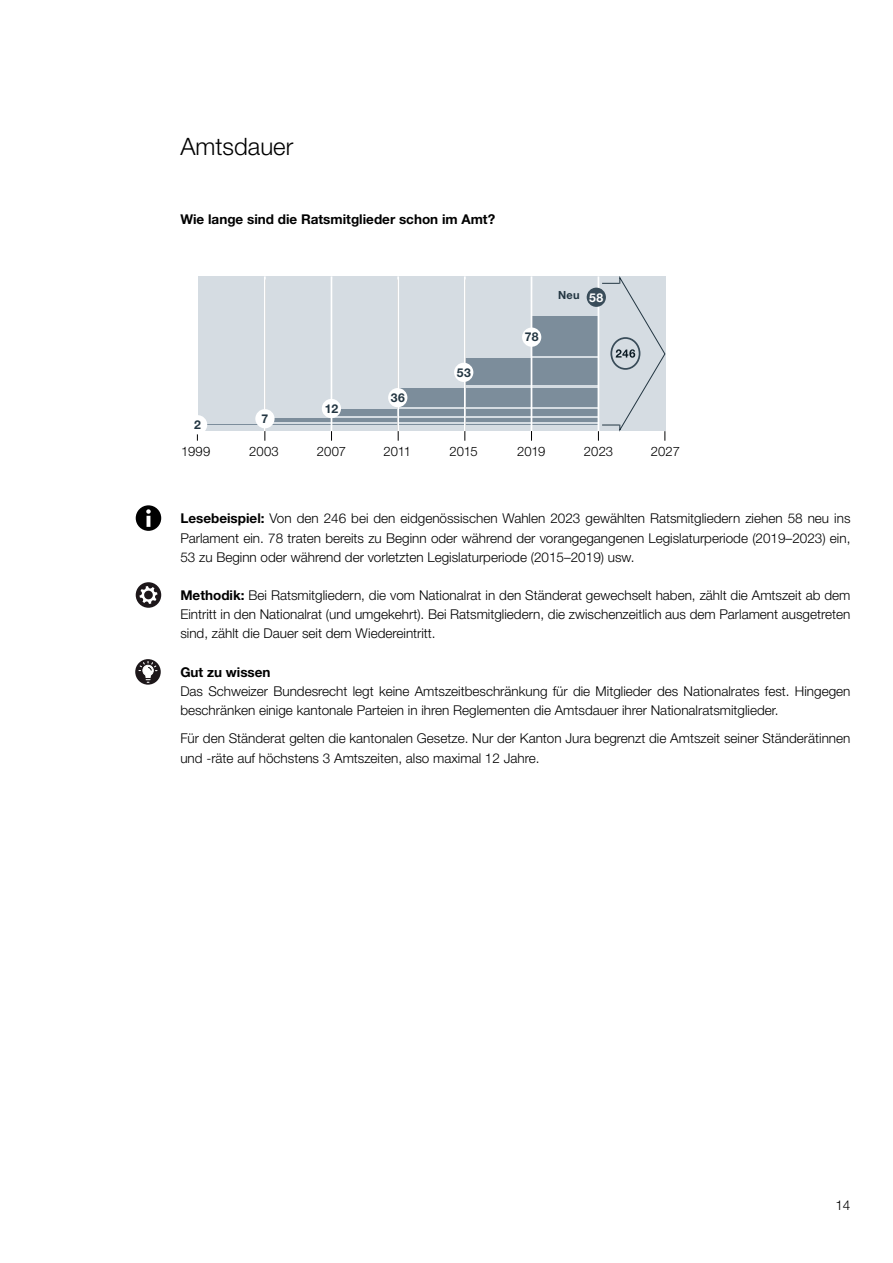
<style>
.page{position:relative;width:893px;height:1263px;background:#fff}
.page>*{position:absolute;margin:0;border:0;box-sizing:border-box;transform-origin:0 0}
.t1{font:300 24px "Helvetica Neue LT Std";color:#000}
.t2{font:300 13.5px/19.2px "Helvetica Neue LT Std";color:#000;text-align:justify}
.t3{font:700 13.5px "Helvetica Neue LT Std";color:#000}
.t4{font:300 13.05px "Helvetica Neue LT Std";letter-spacing:.005em;color:#000}
.t5{font:700 12.15px "Helvetica Neue LT Std";letter-spacing:.03em;color:#233642}
.t6{font:700 11.25px "Helvetica Neue LT Std";color:#233642}
.s1{font-size:12.15px;color:#fff}
.s2{font-weight:700}
</style>
<div class="page">
<svg style="left:136px;top:505px;width:25px;height:26px"></svg>
<svg style="left:135px;top:659px;width:26px;height:26px"></svg>
<svg style="left:138px;top:660px;width:20px;height:23px"></svg>
<svg style="left:136px;top:582px;width:25px;height:26px"></svg>
<svg style="left:140px;top:586px;width:17px;height:18px"></svg>
<div style="left:198px;top:276px;width:467px;height:155px;background:#d5dce2"></div>
<hr style="left:198px;top:424px;width:400px;height:1px;background:#7c8d9b">
<hr style="left:265px;top:418px;width:333px;height:4px;background:#7c8d9b">
<div style="left:465px;top:358px;width:133px;height:27px;background:#7c8d9b"></div>
<div style="left:532px;top:316px;width:66px;height:39px;background:#7c8d9b"></div>
<div style="left:331px;top:409px;width:267px;height:6px;background:#7c8d9b"></div>
<div style="left:398px;top:388px;width:200px;height:18px;background:#7c8d9b"></div>
<hr style="left:264px;top:276px;width:2px;height:155px;background:#fff">
<hr style="left:331px;top:276px;width:1px;height:155px;background:#fff">
<hr style="left:397px;top:276px;width:2px;height:155px;background:#fff">
<hr style="left:464px;top:276px;width:2px;height:155px;background:#fff">
<hr style="left:531px;top:276px;width:1px;height:155px;background:#fff">
<div style="left:522px;top:327px;width:19px;height:20px;background:#fff;border-radius:50%"></div>
<div style="left:454px;top:363px;width:19px;height:19px;background:#fff;border-radius:50%"></div>
<div style="left:388px;top:388px;width:19px;height:19px;background:#fff;border-radius:50%"></div>
<div style="left:322px;top:399px;width:19px;height:19px;background:#fff;border-radius:50%"></div>
<div style="left:255px;top:409px;width:20px;height:19px;background:#fff;border-radius:50%"></div>
<div style="left:188px;top:415px;width:19px;height:19px;background:#fff;border-radius:50%"></div>
<div style="left:587px;top:288px;width:19px;height:19px;background:#394c59;border-radius:50%"></div>
<svg style="left:598px;top:276px;width:68px;height:165px"></svg>
<h1 class="t1" style="left:180px;top:132px;width:114px">Amtsdauer</h1>
<p class="t3" style="left:180px;top:211px;width:316px">Wie lange sind die Ratsmitglieder schon im Amt?</p>
<p class="t5" style="left:194px;top:417px;width:8px">2</p>
<p class="t5" style="left:262px;top:411px;width:8px">7</p>
<p class="t5" style="left:325px;top:401px;width:15px">12</p>
<p class="t5" style="left:391px;top:390px;width:16px">36</p>
<p class="t5" style="left:457px;top:365px;width:16px">53</p>
<p class="t5" style="left:525px;top:330px;width:15px">78</p>
<p class="t6" style="left:558px;top:289px;width:47px">Neu <span class="s1">58</span></p>
<p class="t4" style="left:181px;top:444px;width:31px">1999</p>
<p class="t4" style="left:249px;top:444px;width:31px">2003</p>
<p class="t4" style="left:317px;top:444px;width:31px">2007</p>
<p class="t4" style="left:383px;top:444px;width:29px">2011</p>
<p class="t4" style="left:450px;top:444px;width:30px">2015</p>
<p class="t4" style="left:517px;top:444px;width:30px">2019</p>
<p class="t4" style="left:584px;top:444px;width:31px">2023</p>
<p class="t4" style="left:651px;top:444px;width:31px">2027</p>
<p class="t2" style="left:180px;top:509px;width:672px"><span class="s2">Lesebeispiel:</span> Von den 246 bei den eidgenössischen Wahlen 2023 gewählten Ratsmitgliedern ziehen 58 neu ins Parlament ein. 78 traten bereits zu Beginn oder während der vorangegangenen Legislaturperiode (2019–2023) ein, 53 zu Beginn oder während der vorletzten Legislaturperiode (2015–2019) usw.</p>
<p class="t2" style="left:180px;top:585px;width:672px"><span class="s2">Methodik:</span> Bei Ratsmitgliedern, die vom Nationalrat in den Ständerat gewechselt haben, zählt die Amtszeit ab dem Eintritt in den Nationalrat (und umgekehrt). Bei Ratsmitgliedern, die zwischenzeitlich aus dem Parlament ausgetreten sind, zählt die Dauer seit dem Wiedereintritt.</p>
<p class="t3" style="left:180px;top:663px;width:92px">Gut zu wissen</p>
<p class="t2" style="left:180px;top:681px;width:672px">Das Schweizer Bundesrecht legt keine Amtszeitbeschränkung für die Mitglieder des Nationalrates fest. Hingegen beschränken einige kantonale Parteien in ihren Reglementen die Amtsdauer ihrer Nationalratsmitglieder.</p>
<p class="t2" style="left:180px;top:729px;width:672px">Für den Ständerat gelten die kantonalen Gesetze. Nur der Kanton Jura begrenzt die Amtszeit seiner Ständerätinnen und -räte auf höchstens 3 Amtszeiten, also maximal 12 Jahre.</p>
<p class="t2" style="left:835px;top:1195px;width:17px">14</p>
</div>
